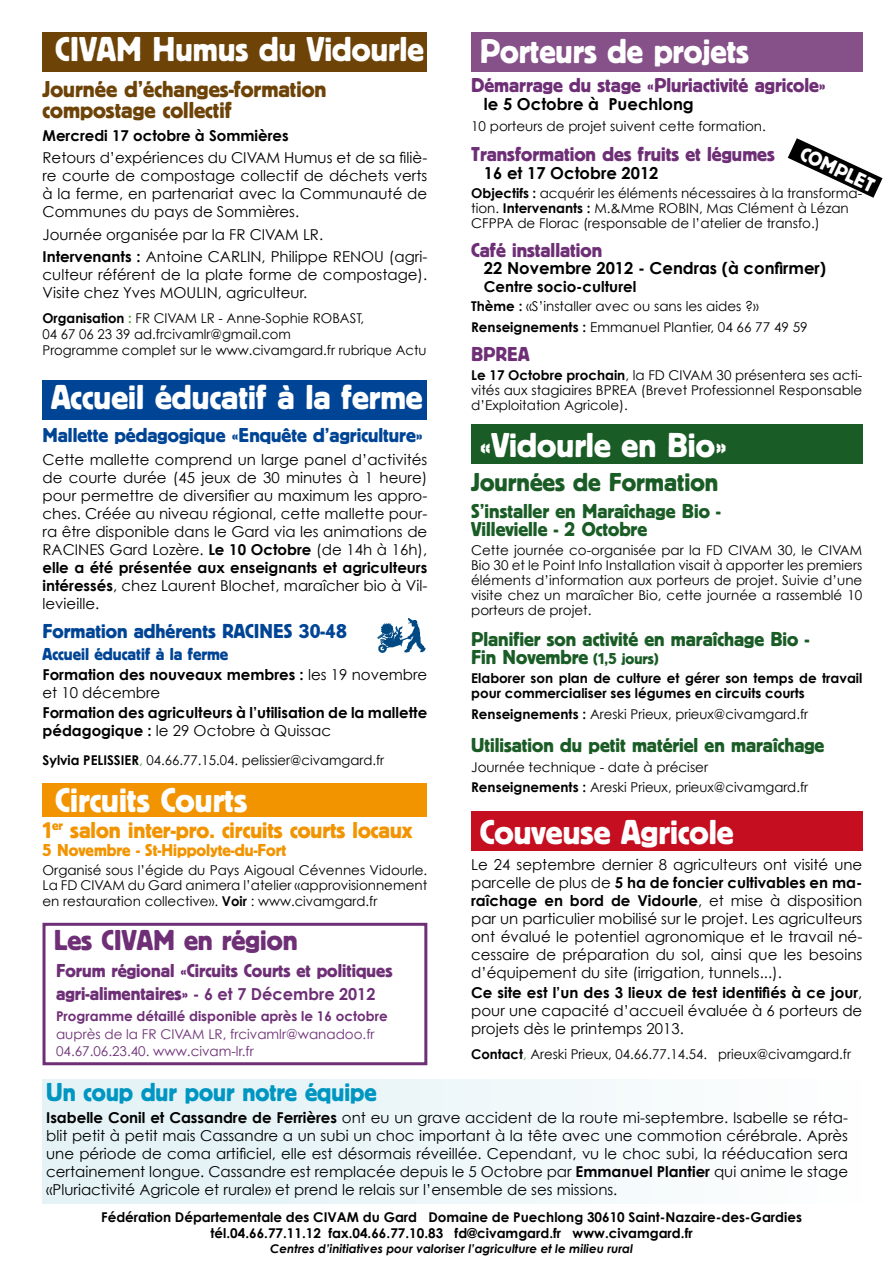
<style>
.page{position:relative;width:893px;height:1263px;background:#fff}
.page>*{position:absolute;margin:0;border:0;box-sizing:border-box;transform-origin:0 0}
.t1{font:36px "Block Normal";color:#fff}
.t2{font:30px "Block Normal";color:#6e2f76}
.t3{font:27px "Block Normal";color:#0096c2}
.t4{font:27px "Block Normal";color:#1a5c25}
.t5{font:24px/21px "Block Normal";color:#6d4307}
.t6{font:24px "Block Normal";color:#f29400}
.t7{font:21px/18px "Block Normal";color:#1a5c25}
.t8{font:21px "Block Normal";color:#6e2f76}
.t9{font:21px "Block Normal";color:#004595}
.t10{font:21px "Block Normal";color:#fff}
.t11{font:19.5px/23.4px "Block Normal";color:#6e2f76}
.t12{font:18px "Block Normal";color:#f29400}
.t13{font:18px "Block Normal";color:#004595}
.t14{font:700 16.5px "Century Gothic";color:#000}
.t15{font:15px/18px "Century Gothic";color:#000;text-align:justify}
.t16{font:700 15px/18px "Century Gothic";color:#000}
.t17{font:13.5px/15px "Century Gothic";color:#000}
.t18{font:700 13.5px/16.2px "Century Gothic";color:#000;text-align:center}
.t19{font:13.5px/16.5px "Century Gothic";color:#6e2f76}
.t20{font:700 13.5px "Century Gothic";color:#6e2f76}
.t21{font:italic 700 12px "Century Gothic";color:#000}
.s1{font-weight:700}
.s2{font-weight:700;color:#45a12b}
.s3{font-weight:400}
.s4{color:#45a12b}
.s5{font-family:"Century Gothic";font-weight:700;font-size:16.5px}
.s6{font-size:16.5px}
</style>
<div class="page">
<div style="left:471px;top:32px;width:391px;height:39px;background:#865088"></div>
<svg style="left:788px;top:138px;width:94px;height:60px"></svg>
<div style="left:471px;top:812px;width:391px;height:39px;background:#c50e1f"></div>
<div style="left:471px;top:425px;width:391px;height:39px;background:#1a5c25"></div>
<div style="left:43px;top:923px;width:384px;height:142px;border:3px solid #6e2f76"></div>
<div style="left:43px;top:32px;width:384px;height:39px;background:#6d4307"></div>
<div style="left:43px;top:380px;width:384px;height:39px;background:#004595"></div>
<img style="left:376px;top:618px;width:50px;height:35px">
<div style="left:43px;top:1079px;width:819px;height:124px;background:linear-gradient(to right,#e1f1f6,#fdfefe)"></div>
<div style="left:43px;top:783px;width:384px;height:33px;background:#f29400"></div>
<h1 class="t1" style="left:55px;top:29px;width:370px">CIVAM Humus du Vidourle</h1>
<h3 class="t5" style="left:43px;top:79px;width:285px">Journée d’échanges-formation compostage collectif</h3>
<p class="t16" style="left:43px;top:126px;width:248px">Mercredi 17 octobre à Sommières</p>
<p class="t15" style="left:43px;top:149px;width:386px">Retours d’expériences du CIVAM Humus et de sa filiè&shy;re courte de compostage collectif de déchets verts à la ferme, en partenariat avec la Communauté de Communes du pays de Sommières.</p>
<p class="t15" style="left:43px;top:223px;width:386px;line-height:22.2px">Journée organisée par la FR CIVAM LR.<br><span class="s1">Intervenants :</span> Antoine CARLIN, Philippe RENOU (agri-</p>
<p class="t15" style="left:43px;top:265px;width:386px">culteur référent de la plate forme de compostage).<br>Visite chez Yves MOULIN, agriculteur.</p>
<p class="t17" style="left:43px;top:309px;width:386px;line-height:16.2px"><span class="s1">Organisation</span> <span class="s2">:</span> FR CIVAM LR - Anne-Sophie ROBAST,<br>04 67 06 23 39 ad.frcivamlr@gmail.com<br>Programme complet sur le www.civamgard.fr rubrique Actu</p>
<h1 class="t1" style="left:51px;top:377px;width:373px">Accueil éducatif à la ferme</h1>
<h3 class="t9" style="left:43px;top:424px;width:382px">Mallette pédagogique «Enquête d’agriculture»</h3>
<p class="t15" style="left:43px;top:450px;width:386px">Cette mallette comprend un large panel d’activités de courte durée (45 jeux de 30 minutes à 1 heure) pour permettre de diversifier au maximum les appro&shy;ches. Créée au niveau régional, cette mallette pour&shy;ra être disponible dans le Gard via les animations de RACINES Gard Lozère. <span class="s1">Le 10 Octobre</span> (de 14h à 16h), <span class="s1">elle a été présentée aux enseignants et agriculteurs intéressés</span>, chez Laurent Blochet, maraîcher bio à Vil&shy;levieille.</p>
<h3 class="t9" style="left:43px;top:620px;width:306px">Formation adhérents RACINES 30-48</h3>
<p class="t13" style="left:43px;top:644px;width:187px">Accueil éducatif à la ferme</p>
<p class="t16" style="left:43px;top:665px;width:386px">Formation des nouveaux membres : <span class="s3">les 19 novembre et 10 décembre</span></p>
<p class="t16" style="left:43px;top:703px;width:386px">Formation des agriculteurs à l’utilisation de la mallette pédagogique : <span class="s3">le 29 Octobre à Quissac</span></p>
<p class="t17" style="left:43px;top:753px;width:343px"><span class="s1">Sylvia PELISSIER</span><span class="s4">,</span> 04.66.77.15.04. pelissier@civamgard.fr</p>
<h1 class="t1" style="left:55px;top:780px;width:193px">Circuits Courts</h1>
<h3 class="t6" style="left:43px;top:817px;width:371px">1<sup>er</sup> salon inter-pro. circuits courts locaux</h3>
<p class="t12" style="left:43px;top:840px;width:245px">5 Novembre - St-Hippolyte-du-Fort</p>
<p class="t17" style="left:43px;top:862px;width:386px;line-height:15.6px;text-align:justify">Organisé sous l’égide du Pays Aigoual Cévennes Vidourle.<br>La FD CIVAM du Gard animera l’atelier «approvisionnement en restauration collective». <span class="s1">Voir</span> : www.civamgard.fr</p>
<h2 class="t2" style="left:54px;top:924px;width:246px">Les CIVAM en région</h2>
<h3 class="t11" style="left:56px;top:959px;width:338px">Forum régional «Circuits Courts et politiques agri-alimentaires» <span class="s5">- 6 et 7 Décembre 2012</span></h3>
<p class="t20" style="left:56px;top:1008px;width:333px">Programme détaillé disponible après le 16 octobre</p>
<p class="t19" style="left:56px;top:1026px;width:320px">auprès de la FR CIVAM LR, frcivamlr@wanadoo.fr<br>04.67.06.23.40. www.civam-lr.fr</p>
<h1 class="t1" style="left:480px;top:32px;width:271px">Porteurs de projets</h1>
<h3 class="t8" style="left:471px;top:74px;width:356px">Démarrage du stage «Pluriactivité agricole»</h3>
<p class="t14" style="left:484px;top:94px;width:211px">le 5 Octobre à Puechlong</p>
<p class="t17" style="left:471px;top:118px;width:296px">10 porteurs de projet suivent cette formation.</p>
<h3 class="t8" style="left:471px;top:142px;width:305px">Transformation des fruits et légumes</h3>
<p class="t14" style="left:484px;top:162px;width:176px">16 et 17 Octobre 2012</p>
<p class="t17" style="left:471px;top:185px;width:393px"><span class="s1">Objectifs :</span> acquérir les éléments nécessaires à la transforma&shy;tion. <span class="s1">Intervenants :</span> M.&amp;Mme ROBIN, Mas Clément à Lézan<br>CFPPA de Florac (responsable de l’atelier de transfo.)</p>
<h3 class="t8" style="left:471px;top:239px;width:133px">Café installation</h3>
<p class="t14" style="left:484px;top:257px;width:344px">22 Novembre 2012 - Cendras (à confirmer)</p>
<p class="t16" style="left:484px;top:277px;width:154px">Centre socio-culturel</p>
<p class="t17" style="left:471px;top:296px;width:338px;line-height:20.7px"><span class="s1">Thème :</span> «S’installer avec ou sans les aides ?»<br><span class="s1">Renseignements :</span> Emmanuel Plantier, 04 66 77 49 59</p>
<h3 class="t8" style="left:471px;top:343px;width:60px">BPREA</h3>
<p class="t17" style="left:471px;top:368px;width:393px;text-align:justify"><span class="s1">Le 17 Octobre prochain</span>, la FD CIVAM 30 présentera ses acti&shy;vités aux stagiaires BPREA (Brevet Professionnel Responsable d’Exploitation Agricole).</p>
<h3 class="t10" style="left:806px;top:142px;width:81px;rotate:25deg">COMPLET</h3>
<h1 class="t1" style="left:480px;top:426px;width:249px">«Vidourle en Bio»</h1>
<h3 class="t4" style="left:471px;top:468px;width:249px">Journées de Formation</h3>
<h3 class="t7" style="left:471px;top:502px;width:251px">S’installer en Maraîchage Bio -<br>Villevielle - 2 Octobre</h3>
<p class="t17" style="left:471px;top:542px;width:393px;text-align:justify">Cette journée co-organisée par la FD CIVAM 30, le CIVAM Bio 30 et le Point Info Installation visait à apporter les premiers éléments d’information aux porteurs de projet. Suivie d’une visite chez un maraîcher Bio, cette journée a rassemblé 10 porteurs de projet.</p>
<h3 class="t7" style="left:471px;top:630px;width:340px">Planifier son activité en maraîchage Bio -<br>Fin Novembre <span class="s6">(1,5 jours)</span></h3>
<p class="t18" style="left:471px;top:670px;width:393px;line-height:15px;text-align:left">Elaborer son plan de culture et gérer son temps de travail pour commercialiser ses légumes en circuits courts</p>
<p class="t17" style="left:471px;top:706px;width:338px"><span class="s1">Renseignements :</span> Areski Prieux, prieux@civamgard.fr</p>
<h3 class="t7" style="left:471px;top:737px;width:355px">Utilisation du petit matériel en maraîchage</h3>
<p class="t17" style="left:471px;top:756px;width:338px;line-height:20.7px">Journée technique - date à préciser<br><span class="s1">Renseignements :</span> Areski Prieux, prieux@civamgard.fr</p>
<h1 class="t1" style="left:480px;top:813px;width:255px">Couveuse Agricole</h1>
<p class="t15" style="left:471px;top:856px;width:393px">Le 24 septembre dernier 8 agriculteurs ont visité une parcelle de plus de <span class="s1">5 ha de foncier cultivables en ma&shy;raîchage en bord de Vidourle</span>, et mise à disposition par un particulier mobilisé sur le projet. Les agriculteurs ont évalué le potentiel agronomique et le travail né&shy;cessaire de préparation du sol, ainsi que les besoins d’équipement du site (irrigation, tunnels...).</p>
<p class="t15" style="left:471px;top:984px;width:393px"><span class="s1">Ce site est l’un des 3 lieux de test identifiés à ce jour</span>, pour une capacité d’accueil évaluée à 6 porteurs de projets dès le printemps 2013.</p>
<p class="t17" style="left:471px;top:1047px;width:381px"><span class="s1">Contact</span><span class="s4">,</span> Areski Prieux, 04.66.77.14.54. prieux@civamgard.fr</p>
<h3 class="t3" style="left:46px;top:1077px;width:332px">Un coup dur pour notre équipe</h3>
<p class="t15" style="left:46px;top:1108px;width:803px"><span class="s1">Isabelle Conil et Cassandre de Ferrières</span> ont eu un grave accident de la route mi-septembre. Isabelle se réta&shy;blit petit à petit mais Cassandre a un subi un choc important à la tête avec une commotion cérébrale. Après une période de coma artificiel, elle est désormais réveillée. Cependant, vu le choc subi, la rééducation sera certainement longue. Cassandre est remplacée depuis le 5 Octobre par <span class="s1">Emmanuel Plantier</span> qui anime le stage «Pluriactivité Agricole et rurale» et prend le relais sur l’ensemble de ses missions.</p>
<p class="t18" style="left:101px;top:1209px;width:702px">Fédération Départementale des CIVAM du Gard Domaine de Puechlong 30610 Saint-Nazaire-des-Gardies tél.04.66.77.11.12 fax.04.66.77.10.83 fd@civamgard.fr www.civamgard.fr</p>
<p class="t21" style="left:270px;top:1240px;width:364px">Centres d’initiatives pour valoriser l’agriculture et le milieu rural</p>
</div>
